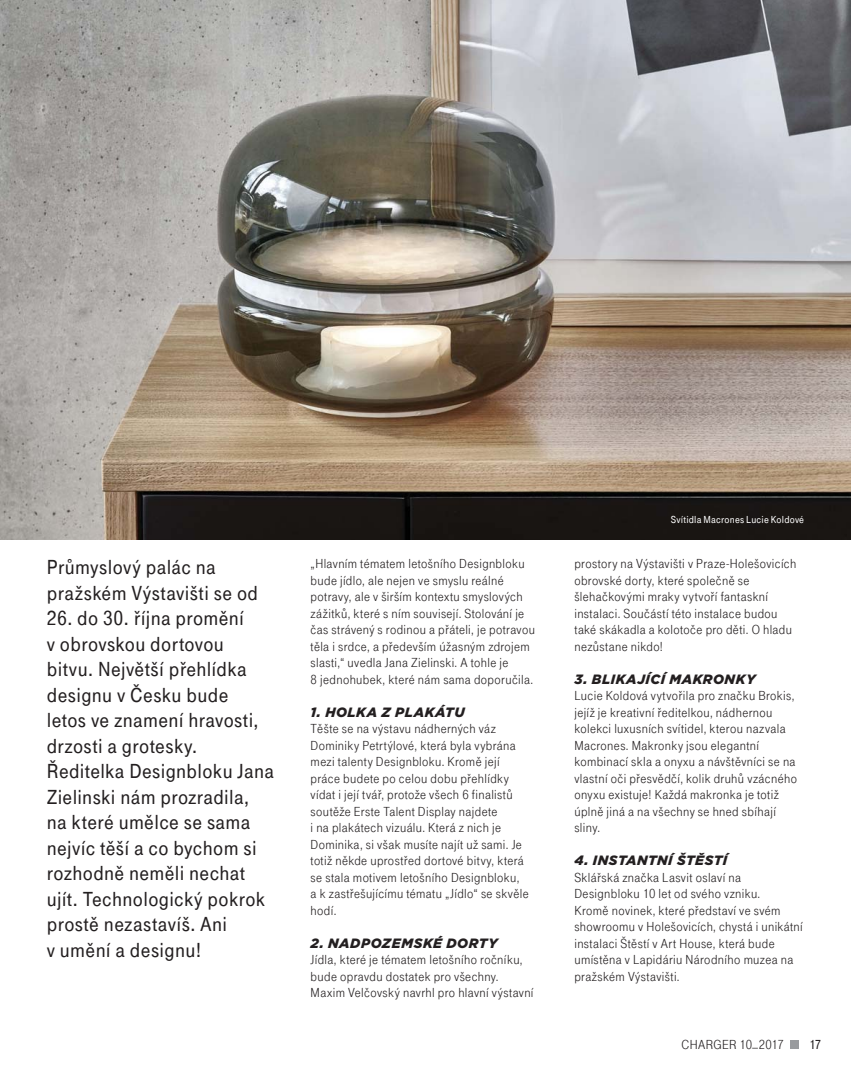
<style>
.page{position:relative;width:851px;height:1080px;background:#fff}
.page>*{position:absolute;margin:0;border:0;box-sizing:border-box;transform-origin:0 0}
.t1{font:21px/25.5px "Tele Grotesk EE Halb";letter-spacing:.02em;color:#231f20}
.t2{font:13.5px/16.5px "Tele Grotesk EE Norm";letter-spacing:.03em;color:#231f20}
.t3{font:italic 900 13.5px "Gotham";letter-spacing:.035em;color:#231f20}
.t4{font:13.5px "Tele Grotesk EE Halb";color:#231f20}
.t5{font:10.5px "Tele Grotesk EE Halb";letter-spacing:.02em;color:#fff}
</style>
<div class="page">
<div style="left:789px;top:1040px;width:9px;height:9px;background:#999b9e"></div>
<img style="left:0;top:0;width:850px;height:540px">
<h1 class="t1" style="left:47px;top:553px;width:213px">Průmyslový palác na pražském Výstavišti se od</h1>
<p class="t1" style="left:47px;top:604px;width:229px">26. do 30. října promění<br>v obrovskou dortovou bitvu. Největší přehlídka designu v Česku bude<br>letos ve znamení hravosti, drzosti a grotesky.<br>Ředitelka Designbloku Jana<br>Zielinski nám prozradila, na které umělce se sama nejvíc těší a co bychom si rozhodně neměli nechat ujít. Technologický pokrok prostě nezastavíš. Ani<br>v umění a designu!</p>
<p class="t2" style="left:310px;top:554px;width:226px">„Hlavním tématem letošního Designbloku bude jídlo, ale nejen ve smyslu reálné potravy, ale v širším kontextu smyslových zážitků, které s ním souvisejí. Stolování je čas strávený s rodinou a přáteli, je potravou těla i srdce, a především úžasným zdrojem slasti,“ uvedla Jana Zielinski. A tohle je<br>8 jednohubek, které nám sama doporučila.</p>
<p class="t3" style="left:310px;top:706px;width:155px">1. HOLKA Z PLAKÁTU</p>
<p class="t2" style="left:310px;top:719px;width:220px">Těšte se na výstavu nádherných váz Dominiky Petrtýlové, která byla vybrána mezi talenty Designbloku. Kromě její práce budete po celou dobu přehlídky vídat i její tvář, protože všech 6 finalistů soutěže Erste Talent Display najdete<br>i na plakátech vizuálu. Která z nich je Dominika, si však musíte najít už sami. Je totiž někde uprostřed dortové bitvy, která se stala motivem letošního Designbloku,<br>a k zastřešujícímu tématu „Jídlo“ se skvěle hodí.</p>
<p class="t3" style="left:310px;top:937px;width:188px">2. NADPOZEMSKÉ DORTY</p>
<p class="t2" style="left:310px;top:950px;width:224px">Jídla, které je tématem letošního ročníku, bude opravdu dostatek pro všechny.<br>Maxim Velčovský navrhl pro hlavní výstavní</p>
<p class="t5" style="left:671px;top:512px;width:135px">Svítidla Macrones Lucie Koldové</p>
<p class="t2" style="left:574px;top:554px;width:223px">prostory na Výstavišti v Praze-Holešovicích obrovské dorty, které společně se šlehačkovými mraky vytvoří fantaskní instalaci. Součástí této instalace budou také skákadla a kolotoče pro děti. O hladu nezůstane nikdo!</p>
<p class="t3" style="left:574px;top:673px;width:183px">3. BLIKAJÍCÍ MAKRONKY</p>
<p class="t2" style="left:574px;top:686px;width:224px">Lucie Koldová vytvořila pro značku Brokis, jejíž je kreativní ředitelkou, nádhernou kolekci luxusních svítidel, kterou nazvala Macrones. Makronky jsou elegantní kombinací skla a onyxu a návštěvníci se na vlastní oči přesvědčí, kolik druhů vzácného onyxu existuje! Každá makronka je totiž úplně jiná a na všechny se hned sbíhají sliny.</p>
<p class="t3" style="left:574px;top:855px;width:154px">4. INSTANTNÍ ŠTĚSTÍ</p>
<p class="t2" style="left:574px;top:868px;width:230px">Sklářská značka Lasvit oslaví na Designbloku 10 let od svého vzniku.<br>Kromě novinek, které představí ve svém showroomu v Holešovicích, chystá i unikátní instalaci Štěstí v Art House, která bude umístěna v Lapidáriu Národního muzea na pražském Výstavišti.</p>
<p class="t2" style="left:681px;top:1035px;width:104px">CHARGER 10_2017</p>
<p class="t4" style="left:809px;top:1035px;width:13px">17</p>
</div>
